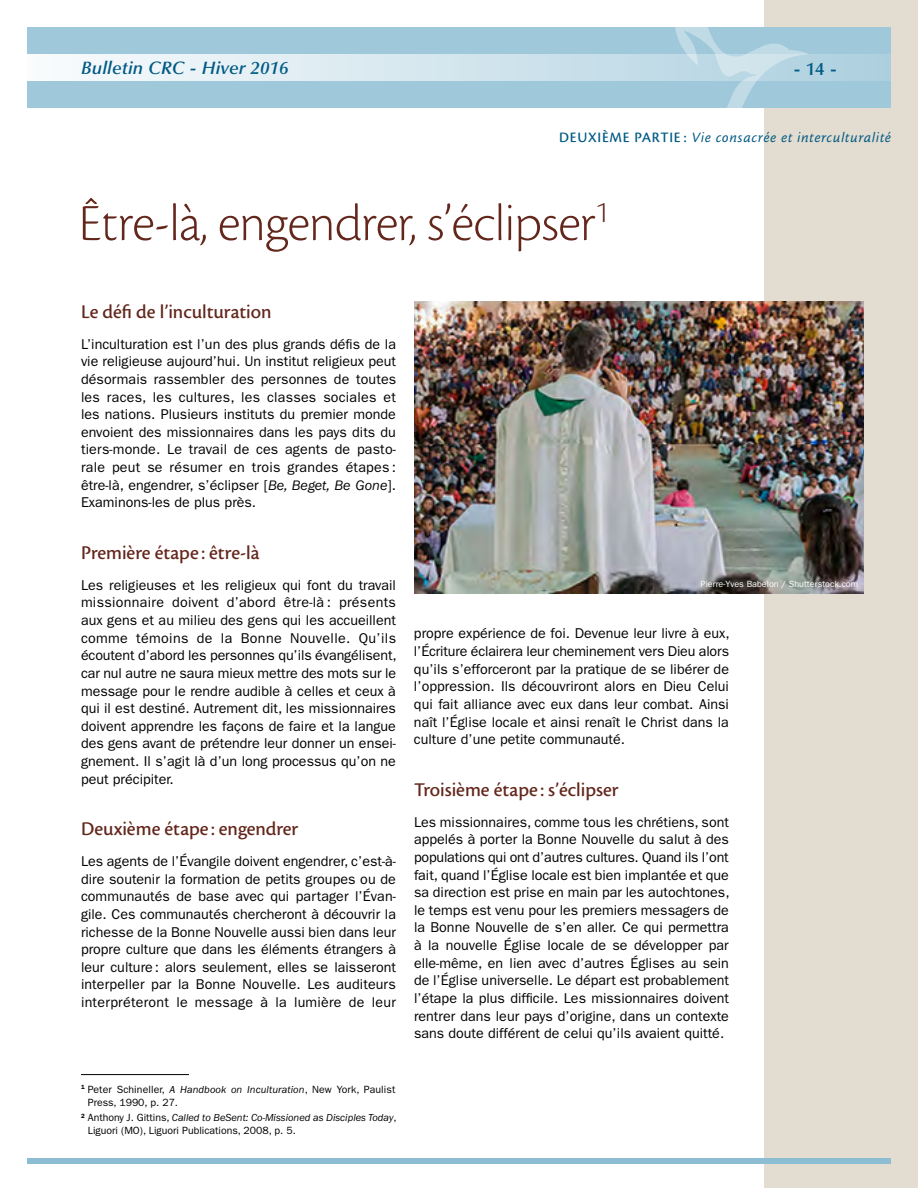
<style>
.page{position:relative;width:918px;height:1188px;background:#fff}
.page>*{position:absolute;margin:0;border:0;box-sizing:border-box;transform-origin:0 0}
.t1{font:54px "Cronos MM 250 36";letter-spacing:-.005em;color:#63271c}
.t2{font:20.25px "Cronos MM 479 13";color:#63271c}
.t3{font:italic 600 18px "Optima";letter-spacing:.01em;color:#005a84}
.t4{font:600 18px "Optima";color:#005a84}
.t5{font:15px "Cronos MM It 408 10";letter-spacing:.05em;color:#005a84}
.t6{font:14.25px/17.7px "Franklin Gothic";color:#000;text-align:justify}
.t7{font:10.5px/12.6px "Franklin Gothic";color:#000}
.t8{font:9px "Franklin Gothic";color:#fff}
.s1{font-family:"Cronos MM 479 10"}
.s2{font-style:italic}
</style>
<div class="page">
<div style="left:765px;top:0;width:153px;height:1188px;background:#e3dcd0"></div>
<div style="left:27px;top:1158px;width:864px;height:6px;background:#8dbdd2"></div>
<hr style="left:81px;top:1074px;width:108px;height:1px;background:#000">
<div style="left:27px;top:27px;width:864px;height:81px;background:#9fc8da"></div>
<svg style="left:675px;top:27px;width:133px;height:81px"></svg>
<svg style="left:27px;top:54px;width:864px;height:27px;background:#d4e6ee"></svg>
<img style="left:414px;top:302px;width:450px;height:291px">
<p class="t3" style="left:81px;top:57px;width:209px">Bulletin CRC - Hiver 2016</p>
<p class="t4" style="left:793px;top:58px;width:45px">- 14 -</p>
<p class="t5" style="left:559px;top:129px;width:333px"><span class="s1">DEUXIÈME PARTIE :</span> Vie consacrée et interculturalité</p>
<h1 class="t1" style="left:79px;top:195px;width:533px">Être-là, engendrer, s’éclipser<sup>1</sup></h1>
<h2 class="t2" style="left:81px;top:301px;width:192px">Le défi de l’inculturation</h2>
<p class="t6" style="left:81px;top:335px;width:317px">L’inculturation est l’un des plus grands défis de la vie religieuse aujourd’hui. Un institut religieux peut désormais rassembler des personnes de toutes les races, les cultures, les classes sociales et les nations. Plusieurs instituts du premier monde envoient des missionnaires dans les pays dits du tiers-monde. Le travail de ces agents de pasto&shy;rale peut se résumer en trois grandes étapes : être-là, engendrer, s’éclipser [<span class="s2">Be, Beget, Be Gone</span>].<br>Examinons-les de plus près.</p>
<h2 class="t2" style="left:81px;top:542px;width:180px">Première étape : être-là</h2>
<p class="t6" style="left:81px;top:576px;width:317px">Les religieuses et les religieux qui font du travail missionnaire doivent d’abord être-là : présents aux gens et au milieu des gens qui les accueillent comme témoins de la Bonne Nouvelle. Qu’ils écoutent d’abord les personnes qu’ils évangélisent, car nul autre ne saura mieux mettre des mots sur le message pour le rendre audible à celles et ceux à qui il est destiné. Autrement dit, les missionnaires doivent apprendre les façons de faire et la langue des gens avant de prétendre leur donner un ensei&shy;gnement. Il s’agit là d’un long processus qu’on ne peut précipiter.</p>
<h2 class="t2" style="left:81px;top:818px;width:219px">Deuxième étape : engendrer</h2>
<p class="t6" style="left:81px;top:852px;width:317px">Les agents de l’Évangile doivent engendrer, c’est-à&shy;dire soutenir la formation de petits groupes ou de communautés de base avec qui partager l’Évan&shy;gile. Ces communautés chercheront à découvrir la richesse de la Bonne Nouvelle aussi bien dans leur propre culture que dans les éléments étrangers à leur culture: alors seulement, elles se laisseront interpeller par la Bonne Nouvelle. Les auditeurs interpréteront le message à la lumière de leur</p>
<p class="t7" style="left:88px;top:1083px;width:309px;text-indent:-7px"><sup>1</sup> Peter Schineller, <span class="s2">A Handbook on Inculturation</span>, New York, Paulist<br>Press, 1990, p. 27.</p>
<p class="t7" style="left:88px;top:1112px;width:310px;text-indent:-7px"><sup>2</sup> Anthony J. Gittins, <span class="s2">Called to BeSent: Co-Missioned as Disciples Today</span>,<br>Liguori (MO), Liguori Publications, 2008, p. 5.</p>
<p class="t8" style="left:701px;top:579px;width:159px">Pierre-Yves Babelon / Shutterstock.com</p>
<p class="t6" style="left:414px;top:625px;width:317px">propre expérience de foi. Devenue leur livre à eux, l’Écriture éclairera leur cheminement vers Dieu alors qu’ils s’efforceront par la pratique de se libérer de l’oppression. Ils découvriront alors en Dieu Celui qui fait alliance avec eux dans leur combat. Ainsi naît l’Église locale et ainsi renaît le Christ dans la culture d’une petite communauté.</p>
<h2 class="t2" style="left:414px;top:779px;width:206px">Troisième étape : s’éclipser</h2>
<p class="t6" style="left:414px;top:813px;width:317px">Les missionnaires, comme tous les chrétiens, sont appelés à porter la Bonne Nouvelle du salut à des populations qui ont d’autres cultures. Quand ils l’ont fait, quand l’Église locale est bien implantée et que sa direction est prise en main par les autochtones, le temps est venu pour les premiers messagers de la Bonne Nouvelle de s’en aller. Ce qui permettra à la nouvelle Église locale de se développer par elle-même, en lien avec d’autres Églises au sein de l’Église universelle. Le départ est probablement l’étape la plus difficile. Les missionnaires doivent rentrer dans leur pays d’origine, dans un contexte sans doute différent de celui qu’ils avaient quitté.</p>
</div>
